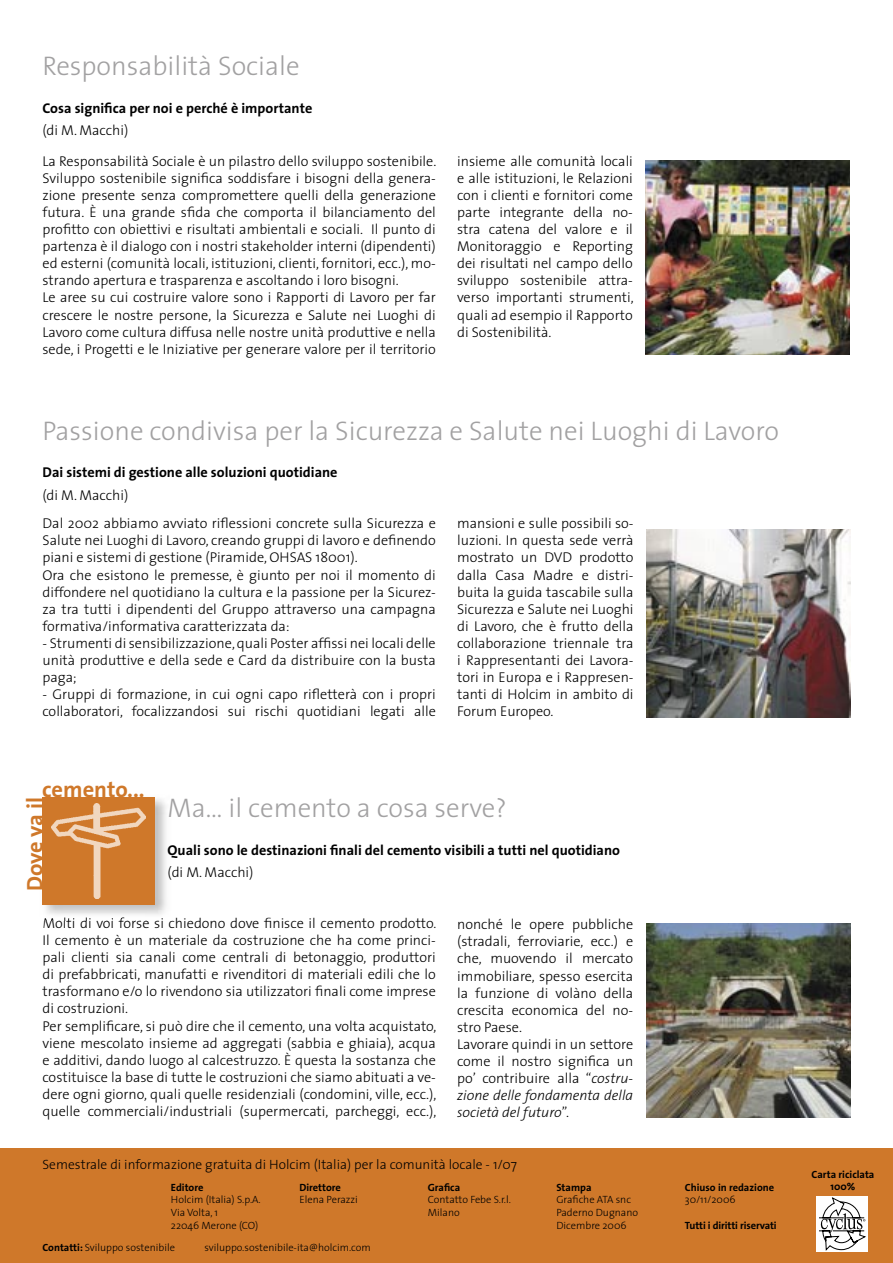
<style>
.page{position:relative;width:893px;height:1263px;background:#fff}
.page>*{position:absolute;margin:0;border:0;box-sizing:border-box;transform-origin:0 0}
.t1{font:300 27px "The Sans";color:#a2a1a2}
.t2{font:700 22.5px "The Sans";letter-spacing:-.005em;color:#cf782a}
.t3{font:300 14.25px/17.1px "The Sans";color:#000}
.t4{font:700 14.25px "The Sans";color:#000}
.t5{font:300 13.5px "The Sans";color:#000}
.t6{font:300 10.5px/12.6px "The Sans";color:#000}
.t7{font:700 10.5px/12px "The Sans";color:#000;text-align:center}
.s1{font-style:italic}
.s2{font-weight:700}
</style>
<div class="page">
<div style="left:0;top:1148px;width:893px;height:115px;background:#cf782a"></div>
<img style="left:42px;top:799px;width:124px;height:116px">
<img style="left:44px;top:917px;width:119px;height:3px">
<div style="left:42px;top:797px;width:113px;height:107px;background:#cf782a"></div>
<img style="left:52px;top:804px;width:94px;height:94px">
<img style="left:646px;top:529px;width:204px;height:189px">
<img style="left:646px;top:161px;width:204px;height:193px">
<img style="left:646px;top:924px;width:204px;height:193px">
<div style="left:816px;top:1196px;width:52px;height:55px;background:#fff"></div>
<svg style="left:819px;top:1197px;width:47px;height:53px"></svg>
<h1 class="t1" style="left:43px;top:44px;width:259px">Responsabilità Sociale</h1>
<p class="t4" style="left:43px;top:96px;width:271px">Cosa significa per noi e perché è importante</p>
<p class="t3" style="left:43px;top:121px;width:87px">(di M. Macchi)</p>
<p class="t3" style="left:43px;top:152px;width:395px">La Responsabilità Sociale è un pilastro dello sviluppo sostenibile.<br>Sviluppo sostenibile significa soddisfare i bisogni della genera&shy;zione presente senza compromettere quelli della generazione futura. È una grande sfida che comporta il bilanciamento del profitto con obiettivi e risultati ambientali e sociali. Il punto di partenza è il dialogo con i nostri stakeholder interni (dipendenti) ed esterni (comunità locali, istituzioni, clienti, fornitori, ecc.), mo&shy;strando apertura e trasparenza e ascoltando i loro bisogni.<br>Le aree su cui costruire valore sono i Rapporti di Lavoro per far crescere le nostre persone, la Sicurezza e Salute nei Luoghi di Lavoro come cultura diffusa nelle nostre unità produttive e nella sede, i Progetti e le Iniziative per generare valore per il territorio</p>
<p class="t3" style="left:457px;top:152px;width:178px;text-align:justify">insieme alle comunità locali e alle istituzioni, le Relazioni con i clienti e fornitori come parte integrante della no&shy;stra catena del valore e il Monitoraggio e Reporting dei risultati nel campo dello sviluppo sostenibile attra&shy;verso importanti strumenti, quali ad esempio il Rapporto di Sostenibilità.</p>
<h1 class="t1" style="left:43px;top:408px;width:738px">Passione condivisa per la Sicurezza e Salute nei Luoghi di Lavoro</h1>
<p class="t4" style="left:43px;top:460px;width:297px">Dai sistemi di gestione alle soluzioni quotidiane</p>
<p class="t3" style="left:43px;top:486px;width:87px">(di M. Macchi)</p>
<p class="t3" style="left:43px;top:514px;width:395px">Dal 2002 abbiamo avviato riflessioni concrete sulla Sicurezza e Salute nei Luoghi di Lavoro, creando gruppi di lavoro e definendo piani e sistemi di gestione (Piramide, OHSAS 18001).<br>Ora che esistono le premesse, è giunto per noi il momento di diffondere nel quotidiano la cultura e la passione per la Sicurez&shy;za tra tutti i dipendenti del Gruppo attraverso una campagna formativa/informativa caratterizzata da:</p>
<p class="t3" style="left:43px;top:634px;width:395px;text-align:justify">- Strumenti di sensibilizzazione, quali Poster affissi nei locali delle unità produttive e della sede e Card da distribuire con la busta paga;</p>
<p class="t3" style="left:43px;top:685px;width:395px">- Gruppi di formazione, in cui ogni capo rifletterà con i propri collaboratori, focalizzandosi sui rischi quotidiani legati alle</p>
<p class="t3" style="left:457px;top:514px;width:178px;text-align:justify">mansioni e sulle possibili so&shy;luzioni. In questa sede verrà mostrato un DVD prodotto dalla Casa Madre e distri&shy;buita la guida tascabile sulla Sicurezza e Salute nei Luoghi di Lavoro, che è frutto della collaborazione triennale tra i Rappresentanti dei Lavora&shy;tori in Europa e i Rappresen&shy;tanti di Holcim in ambito di Forum Europeo.</p>
<h2 class="t2" style="left:42px;top:771px;width:104px">cemento...</h2>
<h2 class="t2" style="left:16px;top:891px;width:96px;rotate:-90deg">Dove va il</h2>
<h1 class="t1" style="left:168px;top:786px;width:341px">Ma… il cemento a cosa serve?</h1>
<p class="t4" style="left:168px;top:838px;width:454px">Quali sono le destinazioni finali del cemento visibili a tutti nel quotidiano</p>
<p class="t3" style="left:168px;top:863px;width:87px">(di M. Macchi)</p>
<p class="t3" style="left:43px;top:914px;width:396px">Molti di voi forse si chiedono dove finisce il cemento prodotto.<br>Il cemento è un materiale da costruzione che ha come princi&shy;pali clienti sia canali come centrali di betonaggio, produttori di prefabbricati, manufatti e rivenditori di materiali edili che lo trasformano e/o lo rivendono sia utilizzatori finali come imprese di costruzioni.<br>Per semplificare, si può dire che il cemento, una volta acquistato, viene mescolato insieme ad aggregati (sabbia e ghiaia), acqua e additivi, dando luogo al calcestruzzo. È questa la sostanza che costituisce la base di tutte le costruzioni che siamo abituati a ve&shy;dere ogni giorno, quali quelle residenziali (condomini, ville, ecc.), quelle commerciali/industriali (supermercati, parcheggi, ecc.),</p>
<p class="t3" style="left:457px;top:915px;width:178px">nonché le opere pubbliche (stradali, ferroviarie, ecc.) e che, muovendo il mercato immobiliare, spesso esercita la funzione di volàno della crescita economica del no&shy;stro Paese.<br>Lavorare quindi in un settore come il nostro significa un po’ contribuire alla “<span class="s1">costru&shy;zione delle fondamenta della società del futuro</span>”.</p>
<p class="t5" style="left:43px;top:1153px;width:476px">Semestrale di informazione gratuita di Holcim (Italia) per la comunità locale - 1/07</p>
<p class="t7" style="left:171px;top:1181px;width:34px">Editore</p>
<p class="t6" style="left:171px;top:1193px;width:91px">Holcim (Italia) S.p.A.<br>Via Volta, 1<br>22046 Merone (CO)</p>
<p class="t7" style="left:299px;top:1181px;width:43px">Direttore</p>
<p class="t6" style="left:299px;top:1193px;width:60px">Elena Perazzi</p>
<p class="t6" style="left:43px;top:1241px;width:134px"><span class="s2">Contatti:</span> Sviluppo sostenibile</p>
<p class="t6" style="left:205px;top:1241px;width:168px">sviluppo.sostenibile-ita@holcim.com</p>
<p class="t7" style="left:428px;top:1181px;width:34px">Grafica</p>
<p class="t6" style="left:428px;top:1193px;width:85px">Contatto Febe S.r.l.<br>Milano</p>
<p class="t7" style="left:556px;top:1181px;width:37px">Stampa</p>
<p class="t6" style="left:556px;top:1193px;width:83px">Grafiche ATA snc<br>Paderno Dugnano<br>Dicembre 2006</p>
<p class="t7" style="left:685px;top:1181px;width:91px">Chiuso in redazione</p>
<p class="t6" style="left:685px;top:1193px;width:52px">30/11/2006</p>
<p class="t7" style="left:685px;top:1219px;width:93px">Tutti i diritti riservati</p>
<p class="t7" style="left:812px;top:1168px;width:64px">Carta riciclata<br>100%</p>
</div>
